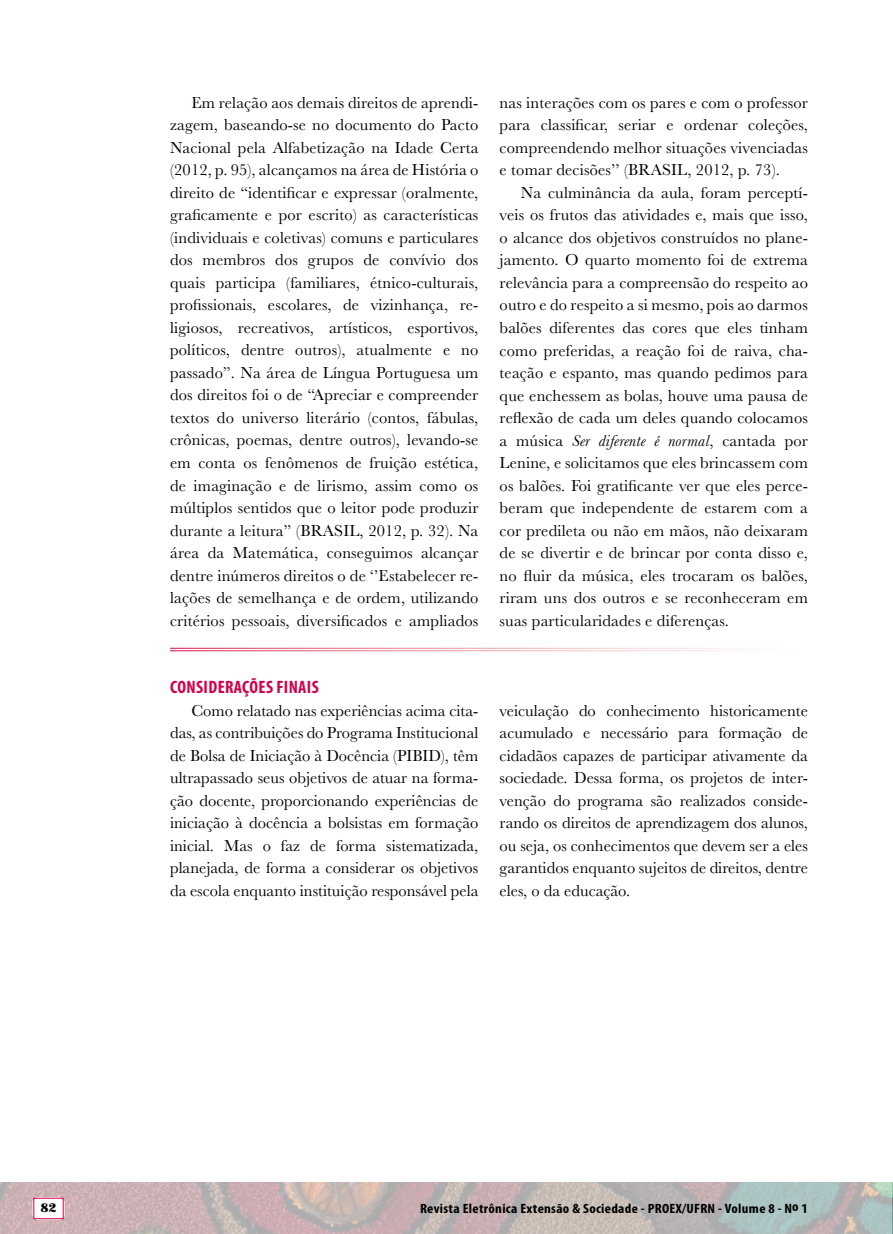
<style>
.page{position:relative;width:893px;height:1234px;background:#fff}
.page>*{position:absolute;margin:0;border:0;box-sizing:border-box;transform-origin:0 0}
.t1{font:700 condensed 18px "Myriad Pro";letter-spacing:.02em;color:#d4004a}
.t2{font:16.5px/22.5px "Baskerville";letter-spacing:.01em;color:#000;text-align:justify}
.t3{font:700 condensed 13.5px "Myriad Pro";letter-spacing:.02em;color:#000;scale:1.1 1}
.t4{font:12px "Escafina Low";color:#000;scale:1.1 1}
.s1{font-style:italic}
</style>
<div class="page">
<img style="left:0;top:1182px;width:893px;height:51px">
<svg style="left:32px;top:1196px;width:33px;height:23px"></svg>
<div style="left:33px;top:1197px;width:31px;height:21px;background:#fff"></div>
<p class="t2" style="left:170px;top:91px;width:310px;text-indent:21px">Em relação aos demais direitos de aprendi&shy;zagem, baseando-se no documento do Pacto Nacional pela Alfabetização na Idade Certa (2012, p. 95), alcançamos na área de História o direito de “identificar e expressar (oralmente, graficamente e por escrito) as características (individuais e coletivas) comuns e particulares dos membros dos grupos de convívio dos quais participa (familiares, étnico-culturais, profissionais, escolares, de vizinhança, re&shy;ligiosos, recreativos, artísticos, esportivos, políticos, dentre outros), atualmente e no passado”. Na área de Língua Portuguesa um dos direitos foi o de “Apreciar e compreender textos do universo literário (contos, fábulas, crônicas, poemas, dentre outros), levando-se em conta os fenômenos de fruição estética, de imaginação e de lirismo, assim como os múltiplos sentidos que o leitor pode produzir durante a leitura” (BRASIL, 2012, p. 32). Na área da Matemática, conseguimos alcançar dentre inúmeros direitos o de ‘’Estabelecer re&shy;lações de semelhança e de ordem, utilizando critérios pessoais, diversificados e ampliados</p>
<p class="t2" style="left:500px;top:91px;width:310px">nas interações com os pares e com o professor para classificar, seriar e ordenar coleções, compreendendo melhor situações vivenciadas e tomar decisões’’ (BRASIL, 2012, p. 73).</p>
<p class="t2" style="left:500px;top:181px;width:310px;text-indent:21px">Na culminância da aula, foram perceptí&shy;veis os frutos das atividades e, mais que isso, o alcance dos objetivos construídos no plane&shy;jamento. O quarto momento foi de extrema relevância para a compreensão do respeito ao outro e do respeito a si mesmo, pois ao darmos balões diferentes das cores que eles tinham como preferidas, a reação foi de raiva, cha&shy;teação e espanto, mas quando pedimos para que enchessem as bolas, houve uma pausa de reflexão de cada um deles quando colocamos a música <span class="s1">Ser diferente é normal</span>, cantada por Lenine, e solicitamos que eles brincassem com os balões. Foi gratificante ver que eles perce&shy;beram que independente de estarem com a cor predileta ou não em mãos, não deixaram de se divertir e de brincar por conta disso e, no fluir da música, eles trocaram os balões, riram uns dos outros e se reconheceram em suas particularidades e diferenças.</p>
<p class="t1" style="left:170px;top:677px;width:150px">CONSIDERAÇÕES FINAIS</p>
<p class="t2" style="left:170px;top:699px;width:310px;text-indent:21px">Como relatado nas experiências acima cita&shy;das, as contribuições do Programa Institucional de Bolsa de Iniciação à Docência (PIBID), têm ultrapassado seus objetivos de atuar na forma&shy;ção docente, proporcionando experiências de iniciação à docência a bolsistas em formação inicial. Mas o faz de forma sistematizada, planejada, de forma a considerar os objetivos da escola enquanto instituição responsável pela</p>
<p class="t2" style="left:500px;top:699px;width:310px">veiculação do conhecimento historicamente acumulado e necessário para formação de cidadãos capazes de participar ativamente da sociedade. Dessa forma, os projetos de inter&shy;venção do programa são realizados conside&shy;rando os direitos de aprendizagem dos alunos, ou seja, os conhecimentos que devem ser a eles garantidos enquanto sujeitos de direitos, dentre eles, o da educação.</p>
<p class="t4" style="left:41px;top:1199px;width:16px">82</p>
<p class="t3" style="left:420px;top:1200px;width:354px">Revista Eletrônica Extensão &amp; Sociedade - PROEX/UFRN - Volume 8 - No 1</p>
</div>
